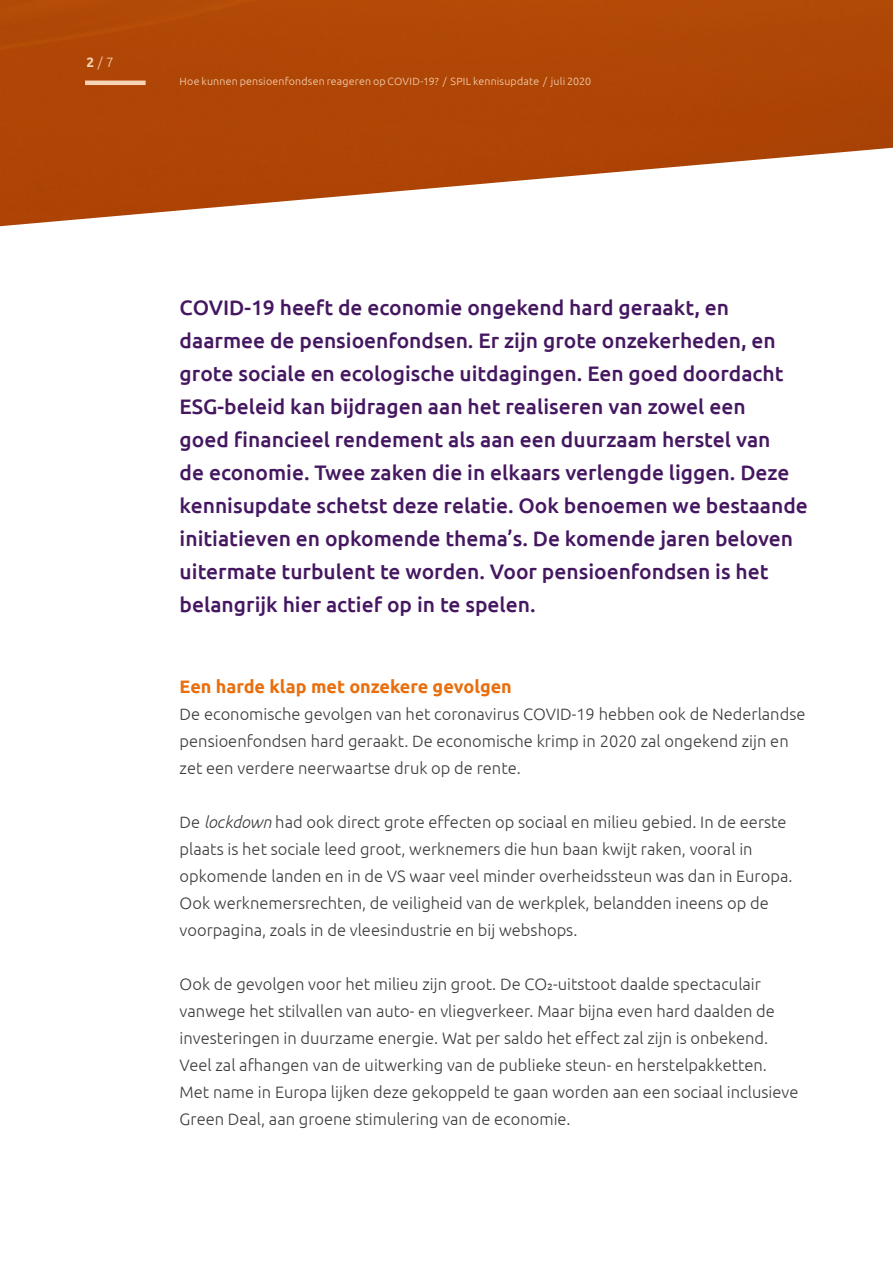
<style>
.page{position:relative;width:893px;height:1263px;background:#fff}
.page>*{position:absolute;margin:0;border:0;box-sizing:border-box;transform-origin:0 0}
.t1{font:500 21px/33px "Ubuntu";color:#451761}
.t2{font:700 18px "Ubuntu";color:#e96f0e}
.t3{font:300 16.5px/27px "Ubuntu";color:#3c3c3c}
.t4{font:300 13.5px "Ubuntu";color:#f8d4b7}
.t5{font:300 10.5px "Ubuntu";letter-spacing:.02em;color:#f8d4b7}
.s1{font-weight:700}
.s2{font-style:italic}
</style>
<div class="page">
<img style="left:0;top:0;width:893px;height:226px">
<hr style="left:85px;top:81px;width:61px;height:4px;background:#f8d4b7">
<p class="t4" style="left:86px;top:54px;width:29px"><span class="s1">2</span> / 7</p>
<p class="t5" style="left:180px;top:75px;width:413px">Hoe kunnen pensioenfondsen reageren op COVID-19? / SPIL kennisupdate / juli 2020</p>
<p class="t1" style="left:180px;top:290px;width:630px">COVID-19 heeft de economie ongekend hard geraakt, en daarmee de pensioenfondsen. Er zijn grote onzekerheden, en grote sociale en ecologische uitdagingen. Een goed doordacht ESG-beleid kan bijdragen aan het realiseren van zowel een<br>goed financieel rendement als aan een duurzaam herstel van<br>de economie. Twee zaken die in elkaars verlengde liggen. Deze kennisupdate schetst deze relatie. Ook benoemen we bestaande initiatieven en opkomende thema’s. De komende jaren beloven uitermate turbulent te worden. Voor pensioenfondsen is het belangrijk hier actief op in te spelen.</p>
<p class="t2" style="left:180px;top:676px;width:334px">Een harde klap met onzekere gevolgen</p>
<p class="t3" style="left:180px;top:700px;width:627px">De economische gevolgen van het coronavirus COVID-19 hebben ook de Nederlandse pensioenfondsen hard geraakt. De economische krimp in 2020 zal ongekend zijn en zet een verdere neerwaartse druk op de rente.</p>
<p class="t3" style="left:180px;top:808px;width:614px">De <span class="s2">lockdown</span> had ook direct grote effecten op sociaal en milieu gebied. In de eerste plaats is het sociale leed groot, werknemers die hun baan kwijt raken, vooral in opkomende landen en in de VS waar veel minder overheidssteun was dan in Europa.<br>Ook werknemersrechten, de veiligheid van de werkplek, belandden ineens op de voorpagina, zoals in de vleesindustrie en bij webshops.</p>
<p class="t3" style="left:180px;top:970px;width:620px">Ook de gevolgen voor het milieu zijn groot. De CO₂-uitstoot daalde spectaculair vanwege het stilvallen van auto- en vliegverkeer. Maar bijna even hard daalden de investeringen in duurzame energie. Wat per saldo het effect zal zijn is onbekend.<br>Veel zal afhangen van de uitwerking van de publieke steun- en herstelpakketten.<br>Met name in Europa lijken deze gekoppeld te gaan worden aan een sociaal inclusieve Green Deal, aan groene stimulering van de economie.</p>
</div>
